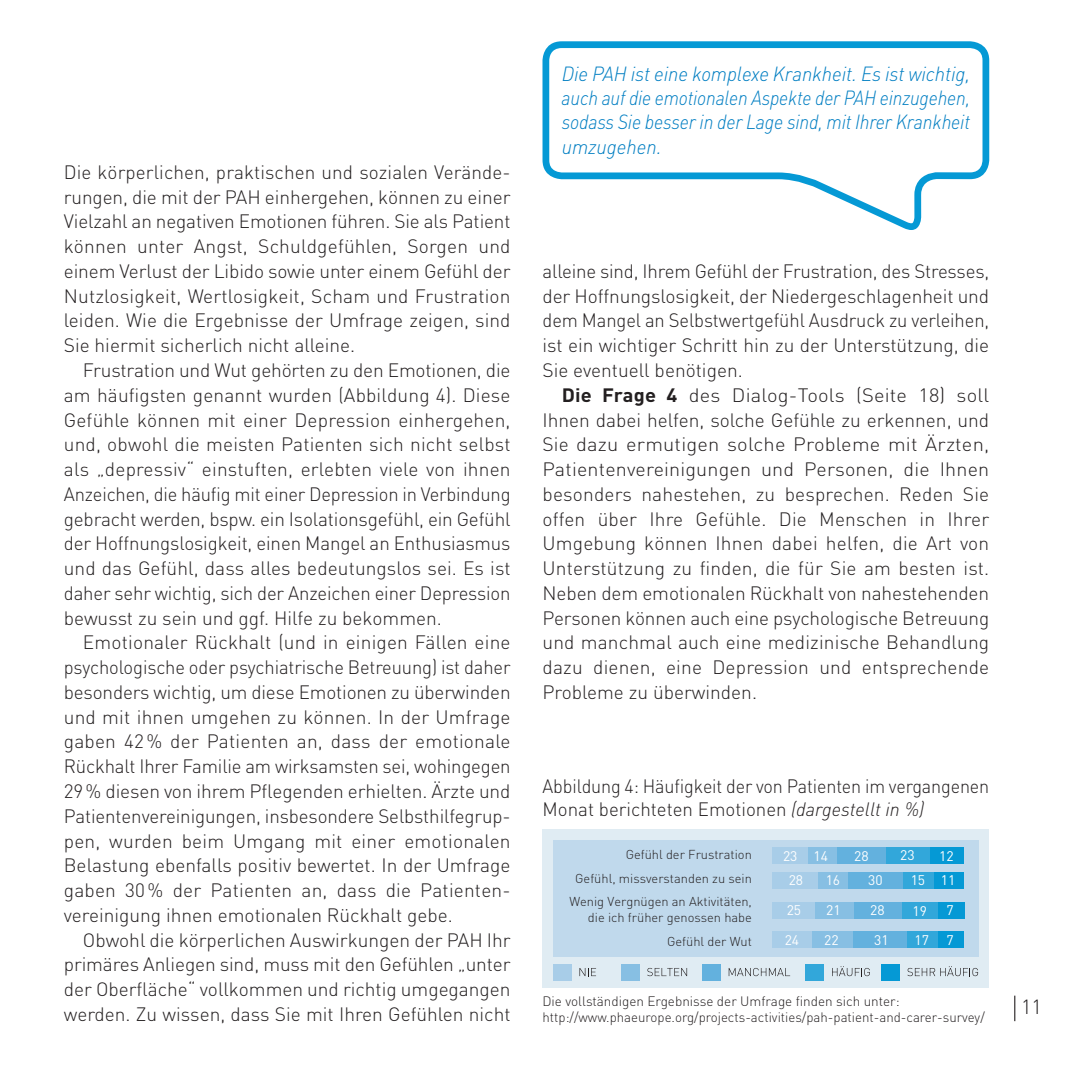
<style>
.page{position:relative;width:1085px;height:1085px;background:#fff}
.page>*{position:absolute;margin:0;border:0;box-sizing:border-box;transform-origin:0 0}
.t1{font:italic 300 20.25px/24.3px "DIN";letter-spacing:-.01em;color:#007ec2;text-align:justify;scale:.96 1}
.t2{font:300 20.25px "DIN Pro";color:#231f20}
.t3{font:300 19.12px/24.8px "DIN Pro";color:#231f20;text-align:justify}
.t4{font:300 19.12px/24.8px "DIN Pro";color:#231f20;text-align:justify;scale:1.05 1}
.t5{font:300 19.12px/22.9px "DIN Pro";color:#231f20;scale:.94 1}
.t6{font:13.72px "DIN Pro";color:#fff}
.t7{font:700 13.72px "DIN Pro";color:#fff}
.t8{font:300 13.5px/16.2px "DIN Pro";color:#231f20}
.t9{font:500 12.83px/15.3px "DIN Pro";color:#231f20;text-align:right}
.t10{font:300 12.83px "DIN Pro";color:#231f20}
.s1{font-weight:700}
.s2{font-family:"DIN";font-style:italic}
</style>
<div class="page">
<svg style="left:1014px;top:995px;width:1px;height:25px"></svg>
<div style="left:542px;top:829px;width:447px;height:158px;background:#e0ecf3"></div>
<div style="left:553px;top:964px;width:18px;height:16px;background:#a8cde8"></div>
<svg style="left:579px;top:968px;width:17px;height:7px"></svg>
<div style="left:621px;top:964px;width:18px;height:16px;background:#87bfe3"></div>
<svg style="left:647px;top:967px;width:40px;height:9px"></svg>
<div style="left:702px;top:964px;width:18px;height:16px;background:#63b1de"></div>
<svg style="left:728px;top:967px;width:62px;height:9px"></svg>
<div style="left:805px;top:964px;width:18px;height:16px;background:#32a7da"></div>
<svg style="left:832px;top:966px;width:37px;height:10px"></svg>
<div style="left:881px;top:964px;width:18px;height:16px;background:#0599d5"></div>
<svg style="left:907px;top:966px;width:70px;height:10px"></svg>
<div style="left:553px;top:840px;width:425px;height:116px;background:#c0d9ec"></div>
<div style="left:807px;top:847px;width:31px;height:17px;background:#87bfe3"></div>
<div style="left:921px;top:847px;width:42px;height:17px;background:#0599d5"></div>
<div style="left:772px;top:847px;width:35px;height:17px;background:#a8cde8"></div>
<div style="left:837px;top:847px;width:48px;height:17px;background:#63b1de"></div>
<div style="left:885px;top:847px;width:44px;height:17px;background:#32a7da"></div>
<div style="left:815px;top:872px;width:33px;height:17px;background:#87bfe3"></div>
<div style="left:921px;top:872px;width:42px;height:17px;background:#0599d5"></div>
<div style="left:772px;top:872px;width:45px;height:17px;background:#a8cde8"></div>
<div style="left:898px;top:872px;width:35px;height:17px;background:#32a7da"></div>
<div style="left:848px;top:872px;width:55px;height:17px;background:#63b1de"></div>
<div style="left:814px;top:902px;width:39px;height:16px;background:#87bfe3"></div>
<div style="left:772px;top:902px;width:42px;height:16px;background:#a8cde8"></div>
<div style="left:853px;top:902px;width:49px;height:16px;background:#63b1de"></div>
<div style="left:902px;top:902px;width:35px;height:16px;background:#32a7da"></div>
<div style="left:937px;top:902px;width:27px;height:16px;background:#0599d5"></div>
<div style="left:811px;top:931px;width:42px;height:17px;background:#87bfe3"></div>
<div style="left:772px;top:931px;width:40px;height:17px;background:#a8cde8"></div>
<div style="left:902px;top:931px;width:35px;height:17px;background:#32a7da"></div>
<div style="left:937px;top:931px;width:26px;height:17px;background:#0599d5"></div>
<div style="left:853px;top:931px;width:53px;height:17px;background:#63b1de"></div>
<svg style="left:542px;top:41px;width:447px;height:189px"></svg>
<p class="t3" style="left:64px;top:162px;width:448px">Die körperlichen, praktischen und sozialen Verände&shy;rungen, die mit der PAH einhergehen, können zu einer Vielzahl an negativen Emotionen führen. Sie als Patient können unter Angst, Schuldgefühlen, Sorgen und einem Verlust der Libido sowie unter einem Gefühl der Nutzlosigkeit, Wertlosigkeit, Scham und Frustration leiden. Wie die Ergebnisse der Umfrage zeigen, sind Sie hiermit sicherlich nicht alleine.</p>
<p class="t3" style="left:64px;top:360px;width:448px;text-indent:19px">Frustration und Wut gehörten zu den Emotionen, die am häufigsten genannt wurden (Abbildung 4). Diese Gefühle können mit einer Depression einhergehen, und, obwohl die meisten Patienten sich nicht selbst als „depressiv“ einstuften, erlebten viele von ihnen Anzeichen, die häufig mit einer Depression in Verbindung gebracht werden, bspw. ein Isolationsgefühl, ein Gefühl der Hoffnungslosigkeit, einen Mangel an Enthusiasmus und das Gefühl, dass alles bedeutungslos sei. Es ist daher sehr wichtig, sich der Anzeichen einer Depression bewusst zu sein und ggf. Hilfe zu bekommen.</p>
<p class="t3" style="left:64px;top:632px;width:448px;text-indent:19px">Emotionaler Rückhalt (und in einigen Fällen eine psychologische oder psychiatrische Betreuung) ist daher besonders wichtig, um diese Emotionen zu überwinden und mit ihnen umgehen zu können. In der Umfrage gaben 42% der Patienten an, dass der emotionale Rückhalt Ihrer Familie am wirksamsten sei, wohingegen 29% diesen von ihrem Pflegenden erhielten. Ärzte und Patientenvereinigungen, insbesondere Selbsthilfegrup&shy;pen, wurden beim Umgang mit einer emotionalen Belastung ebenfalls positiv bewertet. In der Umfrage gaben 30% der Patienten an, dass die Patienten&shy;vereinigung ihnen emotionalen Rückhalt gebe.</p>
<p class="t3" style="left:64px;top:929px;width:448px;text-indent:19px">Obwohl die körperlichen Auswirkungen der PAH Ihr primäres Anliegen sind, muss mit den Gefühlen „unter der Oberfläche“ vollkommen und richtig umgegangen werden. Zu wissen, dass Sie mit Ihren Gefühlen nicht</p>
<p class="t1" style="left:561px;top:63px;width:427px">Die PAH ist eine komplexe Krankheit. Es ist wichtig, auch auf die emotionalen Aspekte der PAH einzugehen, sodass Sie besser in der Lage sind, mit Ihrer Krankheit umzugehen.</p>
<p class="t3" style="left:542px;top:261px;width:448px">alleine sind, Ihrem Gefühl der Frustration, des Stresses, der Hoffnungslosigkeit, der Niedergeschlagenheit und dem Mangel an Selbstwertgefühl Ausdruck zu verleihen, ist ein wichtiger Schritt hin zu der Unterstützung, die Sie eventuell benötigen.</p>
<p class="t4" style="left:542px;top:384px;width:427px;text-indent:19px"><span class="s1">Die Frage 4</span> des Dialog-Tools (Seite 18) soll Ihnen dabei helfen, solche Gefühle zu erkennen, und Sie dazu ermutigen solche Probleme mit Ärzten, Patientenvereinigungen und Personen, die Ihnen besonders nahestehen, zu besprechen. Reden Sie offen über Ihre Gefühle. Die Menschen in Ihrer Umgebung können Ihnen dabei helfen, die Art von Unterstützung zu finden, die für Sie am besten ist.<br>Neben dem emotionalen Rückhalt von nahestehenden Personen können auch eine psychologische Betreuung und manchmal auch eine medizinische Behandlung dazu dienen, eine Depression und entsprechende Probleme zu überwinden.</p>
<p class="t5" style="left:542px;top:777px;width:476px">Abbildung 4: Häufigkeit der von Patienten im vergangenen<br>Monat berichteten Emotionen <span class="s2">(dargestellt in %)</span></p>
<p class="t10" style="left:625px;top:849px;width:128px">Gefühl der Frustration</p>
<p class="t6" style="left:783px;top:850px;width:46px">23 <span class="s1">14</span></p>
<p class="t7" style="left:854px;top:850px;width:16px">28</p>
<p class="t7" style="left:900px;top:850px;width:16px">23</p>
<p class="t6" style="left:939px;top:850px;width:16px">12</p>
<p class="t10" style="left:575px;top:873px;width:178px">Gefühl, missverstanden zu sein</p>
<p class="t7" style="left:788px;top:875px;width:16px">28</p>
<p class="t7" style="left:825px;top:875px;width:16px">16</p>
<p class="t7" style="left:868px;top:875px;width:16px">30</p>
<p class="t7" style="left:910px;top:875px;width:46px">15 11</p>
<p class="t6" style="left:786px;top:905px;width:16px">25</p>
<p class="t6" style="left:826px;top:905px;width:16px">21</p>
<p class="t6" style="left:870px;top:905px;width:16px">28</p>
<p class="t6" style="left:912px;top:905px;width:16px">19</p>
<p class="t6" style="left:946px;top:905px;width:9px">7</p>
<p class="t9" style="left:569px;top:895px;width:184px">Wenig Vergnügen an Aktivitäten, die ich früher genossen habe</p>
<p class="t9" style="left:667px;top:934px;width:86px">Gefühl der Wut</p>
<p class="t6" style="left:784px;top:934px;width:16px">24</p>
<p class="t6" style="left:824px;top:934px;width:16px">22</p>
<p class="t6" style="left:874px;top:934px;width:16px">31</p>
<p class="t6" style="left:914px;top:935px;width:16px">17</p>
<p class="t6" style="left:946px;top:934px;width:9px">7</p>
<p class="t8" style="left:542px;top:994px;width:444px">Die vollständigen Ergebnisse der Umfrage finden sich unter: http://www.phaeurope.org/projects-activities/pah-patient-and-carer-survey/</p>
<p class="t2" style="left:1020px;top:999px;width:22px">11</p>
</div>
